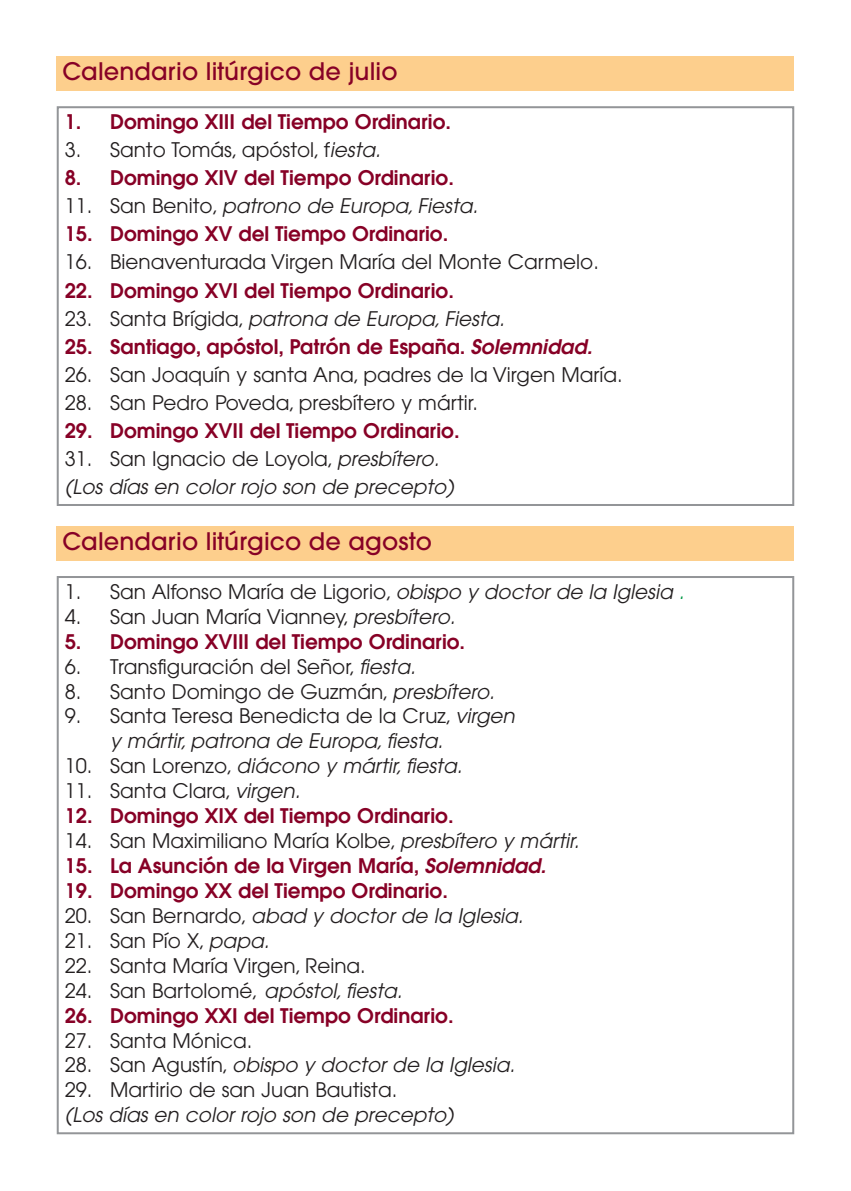
<style>
.page{position:relative;width:851px;height:1191px;background:#fff}
.page>*{position:absolute;margin:0;border:0;box-sizing:border-box;transform-origin:0 0}
.t1{font:500 24px "Avant Garde";letter-spacing:.005em;color:#870126}
.t2{font:20px "Avant Garde";color:#231f20}
.t3{font:600 20px "Avant Garde";color:#870126}
.t4{font:italic 20px/28px "Avant Garde";color:#231f20}
.s1{font-style:italic}
.s2{font-style:normal}
.s3{font-style:italic;color:#009946}
</style>
<div class="page">
<div style="left:57px;top:106px;width:737px;height:400px;border:2px solid #939598"></div>
<div style="left:57px;top:57px;width:737px;height:34px;background:#fdcf8d"></div>
<div style="left:57px;top:526px;width:737px;height:34px;background:#fdcf8d"></div>
<p class="t1" style="left:62px;top:63px;width:336px">Calendario litúrgico de julio</p>
<p class="t3" style="left:65px;top:114px;width:388px">1. Domingo XIII del Tiempo Ordinario.</p>
<p class="t2" style="left:65px;top:142px;width:317px">3. Santo Tomás, apóstol, f<span class="s1">iesta.</span></p>
<p class="t3" style="left:65px;top:170px;width:390px">8. Domingo XIV del Tiempo Ordinario.</p>
<p class="t4" style="left:65px;top:194px;width:415px"><span class="s2">11. San Benito,</span> patrono de Europa, Fiesta.</p>
<p class="t3" style="left:65px;top:227px;width:385px">15. Domingo XV del Tiempo Ordinario.</p>
<p class="t2" style="left:65px;top:255px;width:535px">16. Bienaventurada Virgen María del Monte Carmelo.</p>
<p class="t3" style="left:65px;top:283px;width:390px">22. Domingo XVI del Tiempo Ordinario.</p>
<p class="t4" style="left:65px;top:306px;width:441px"><span class="s2">23. Santa Brígida,</span> patrona de Europa, Fiesta.</p>
<p class="t3" style="left:65px;top:339px;width:529px">25. Santiago, apóstol, Patrón de España. <span class="s1">Solemnidad.</span></p>
<p class="t2" style="left:65px;top:367px;width:559px">26. San Joaquín y santa Ana, padres de la Virgen María.</p>
<p class="t2" style="left:65px;top:395px;width:415px">28. San Pedro Poveda, presbítero y mártir.</p>
<p class="t3" style="left:65px;top:423px;width:396px">29. Domingo XVII del Tiempo Ordinario.</p>
<p class="t4" style="left:65px;top:446px;width:390px"><span class="s2">31. San Ignacio de Loyola,</span> presbítero. (Los días en color rojo son de precepto)</p>
<p class="t1" style="left:62px;top:532px;width:371px">Calendario litúrgico de agosto</p>
<p class="t2" style="left:65px;top:584px;width:621px">1. San Alfonso María de Ligorio, <span class="s1">obispo y doctor de la Iglesia</span> <span class="s3">.</span></p>
<p class="t2" style="left:65px;top:609px;width:392px">4. San Juan María Vianney, <span class="s1">presbítero.</span></p>
<p class="t3" style="left:65px;top:634px;width:402px">5. Domingo XVIII del Tiempo Ordinario.</p>
<p class="t2" style="left:65px;top:659px;width:352px">6. Transfiguración del Señor, <span class="s1">fiesta.</span></p>
<p class="t2" style="left:65px;top:683px;width:431px">8. Santo Domingo de Guzmán, <span class="s1">presbítero.</span></p>
<p class="t4" style="left:110px;top:705px;width:406px;line-height:25px;text-indent:-45px"><span class="s2">9. Santa Teresa Benedicta de la Cruz,</span> virgen y mártir, patrona de Europa, fiesta.</p>
<p class="t4" style="left:65px;top:754px;width:399px"><span class="s2">10. San Lorenzo,</span> diácono y mártir, fiesta.</p>
<p class="t2" style="left:65px;top:783px;width:237px">11. Santa Clara, <span class="s1">virgen.</span></p>
<p class="t3" style="left:65px;top:808px;width:390px">12. Domingo XIX del Tiempo Ordinario.</p>
<p class="t2" style="left:65px;top:833px;width:516px">14. San Maximiliano María Kolbe, <span class="s1">presbítero y mártir.</span></p>
<p class="t3" style="left:65px;top:858px;width:482px">15. La Asunción de la Virgen María, <span class="s1">Solemnidad.</span></p>
<p class="t3" style="left:65px;top:883px;width:384px">19. Domingo XX del Tiempo Ordinario.</p>
<p class="t4" style="left:65px;top:903px;width:460px"><span class="s2">20. San Bernardo,</span> abad y doctor de la Iglesia.</p>
<p class="t2" style="left:65px;top:933px;width:206px">21. San Pío X, <span class="s1">papa.</span></p>
<p class="t2" style="left:65px;top:958px;width:302px">22. Santa María Virgen, Reina.</p>
<p class="t2" style="left:65px;top:983px;width:339px">24. San Bartolomé, <span class="s1">apóstol, fiesta.</span></p>
<p class="t3" style="left:65px;top:1007px;width:390px">26. Domingo XXI del Tiempo Ordinario.</p>
<p class="t2" style="left:65px;top:1032px;width:189px">27. Santa Mónica.</p>
<p class="t4" style="left:65px;top:1053px;width:451px"><span class="s2">28. San Agustín,</span> obispo y doctor de la Iglesia.</p>
<p class="t2" style="left:65px;top:1082px;width:334px">29. Martirio de san Juan Bautista.</p>
<p class="t4" style="left:65px;top:1102px;width:390px">(Los días en color rojo son de precepto)</p>
</div>
